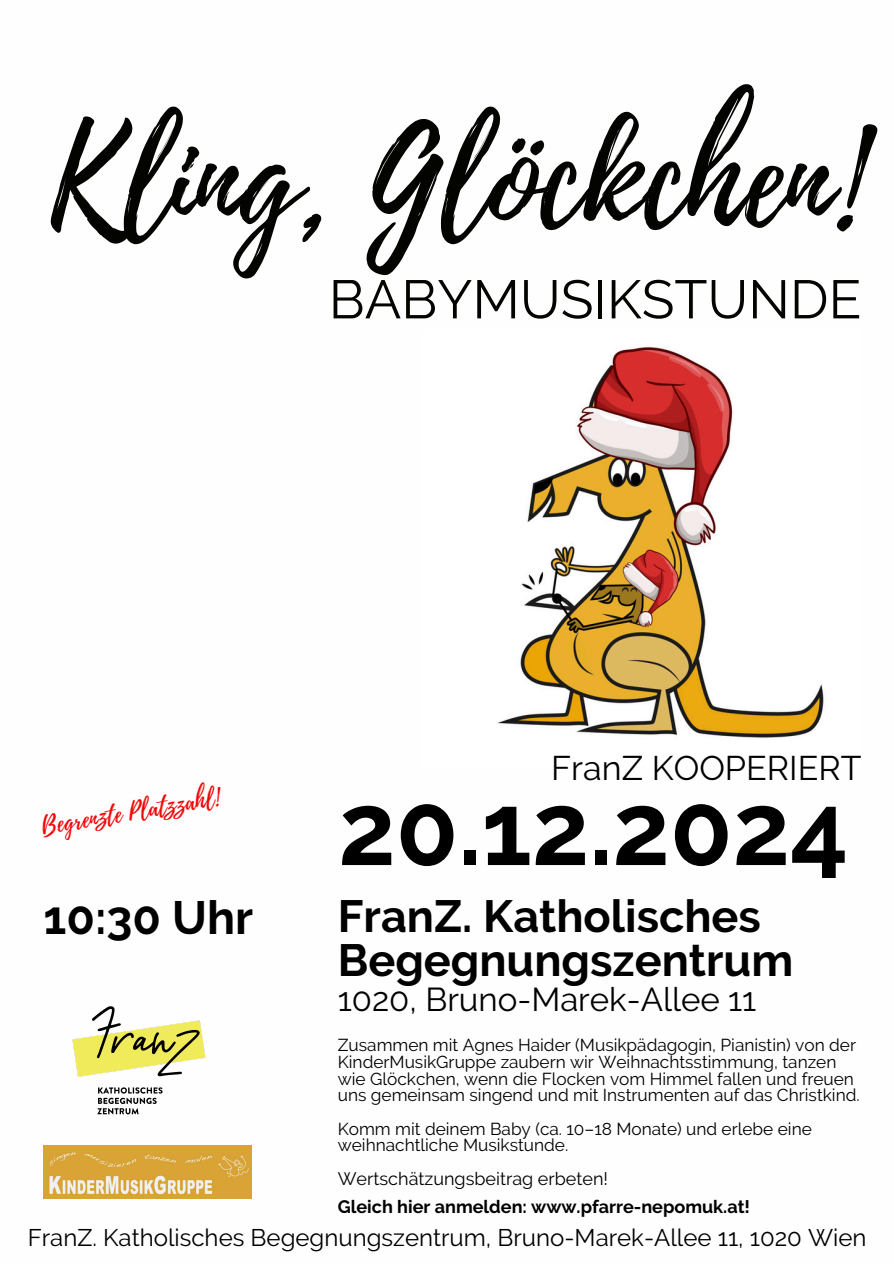
<style>
.page{position:relative;width:894px;height:1264px;background:#fff}
.page>*{position:absolute;margin:0;border:0;box-sizing:border-box;transform-origin:0 0}
.t1{font:133.5px "Playlist Script";color:#030300}
.t2{font:700 102px "Raleway";color:#000}
.t3{font:54px "Raleway";color:#030300}
.t4{font:700 46.5px "Raleway";color:#000}
.t5{font:700 45px/44.5px "Raleway";color:#000}
.t6{font:34.05px "Raleway";color:#000}
.t7{font:33px "Raleway";color:#000}
.t8{font:24px "Raleway";color:#000}
.t9{font:23.85px "Playlist Script";color:#f10606}
.t10{font:700 18px "Raleway";color:#000}
.t11{font:18px "Raleway";color:#000}
.t12{font:17.25px/16.6px "Raleway";color:#000}
</style>
<div class="page">
<img style="left:72px;top:1006px;width:134px;height:109px">
<img style="left:498px;top:347px;width:326px;height:391px">
<img style="left:44px;top:1145px;width:208px;height:53px">
<p class="t1" style="left:47px;top:84px;width:815px">Kling, Glöckchen!</p>
<p class="t3" style="left:328px;top:267px;width:534px">BABYMUSIKSTUNDE</p>
<p class="t9" style="left:39px;top:809px;width:181px;rotate:-9deg">Begrenzte Platzzahl!</p>
<p class="t6" style="left:551px;top:747px;width:312px">FranZ KOOPERIERT</p>
<p class="t2" style="left:338px;top:769px;width:511px">20.12.2024</p>
<h1 class="t5" style="left:337px;top:893px;width:457px">FranZ. Katholisches<br>Begegnungszentrum</h1>
<h1 class="t7" style="left:337px;top:980px;width:420px">1020, Bruno-Marek-Allee 11</h1>
<p class="t12" style="left:337px;top:1037px;width:523px">Zusammen mit Agnes Haider (Musikpädagogin, Pianistin) von der KinderMusikGruppe zaubern wir Weihnachtsstimmung, tanzen wie Glöckchen, wenn die Flocken vom Himmel fallen und freuen uns gemeinsam singend und mit Instrumenten auf das Christkind.</p>
<h6 class="t12" style="left:337px;top:1120px;width:475px">Komm mit deinem Baby (ca. 10–18 Monate) und erlebe eine weihnachtliche Musikstunde.</h6>
<h5 class="t11" style="left:337px;top:1167px;width:272px">Wertschätzungsbeitrag erbeten!</h5>
<h2 class="t10" style="left:337px;top:1195px;width:414px">Gleich hier anmelden: www.pfarre-nepomuk.at!</h2>
<h3 class="t8" style="left:28px;top:1223px;width:840px">FranZ. Katholisches Begegnungszentrum, Bruno-Marek-Allee 11, 1020 Wien</h3>
<h4 class="t4" style="left:44px;top:890px;width:211px">10:30 Uhr</h4>
</div>
